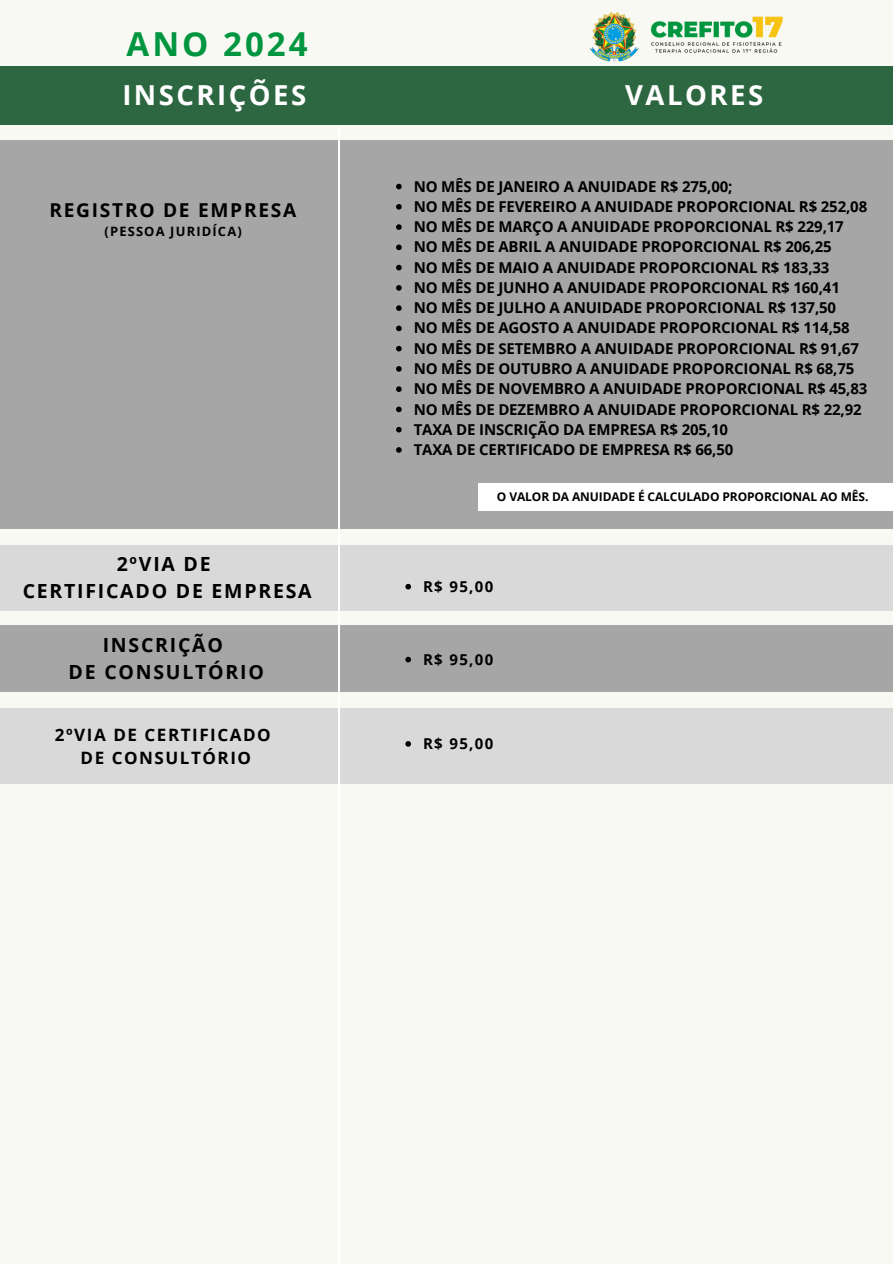
<style>
.page{position:relative;width:893px;height:1264px;background:#fff}
.page>*{position:absolute;margin:0;border:0;box-sizing:border-box;transform-origin:0 0}
.t1{font:700 33px "Open Sans";letter-spacing:.09em;color:#009640}
.t2{font:700 27.6px "Open Sans";letter-spacing:.09em;color:#fff}
.t3{font:700 19.5px "Open Sans";letter-spacing:.09em;color:#000}
.t4{font:700 19.2px "Open Sans";letter-spacing:.09em;color:#000}
.t5{font:700 17.1px "Open Sans";letter-spacing:.09em;color:#000}
.t6{font:700 15px "Open Sans";letter-spacing:-.01em;color:#000}
.t7{font:700 12.9px "Open Sans";letter-spacing:.09em;color:#000}
.t8{font:700 12px "Open Sans";letter-spacing:-.01em;color:#000}
</style>
<div class="page">
<div style="left:0;top:0;width:892px;height:1263px;background:#f9f9f3"></div>
<div style="left:0;top:67px;width:892px;height:58px;background:#2d6741"></div>
<img style="left:589px;top:12px;width:194px;height:50px">
<div style="left:0;top:140px;width:892px;height:388px;background:#a6a6a6"></div>
<div style="left:0;top:545px;width:892px;height:65px;background:#d9d9d9"></div>
<div style="left:0;top:625px;width:892px;height:67px;background:#a6a6a6"></div>
<div style="left:0;top:708px;width:892px;height:75px;background:#d9d9d9"></div>
<svg style="left:396px;top:184px;width:5px;height:5px"></svg>
<svg style="left:396px;top:204px;width:5px;height:6px"></svg>
<svg style="left:396px;top:224px;width:5px;height:6px"></svg>
<svg style="left:396px;top:244px;width:5px;height:6px"></svg>
<svg style="left:396px;top:265px;width:5px;height:5px"></svg>
<svg style="left:396px;top:285px;width:5px;height:6px"></svg>
<svg style="left:396px;top:305px;width:5px;height:6px"></svg>
<svg style="left:396px;top:325px;width:5px;height:6px"></svg>
<svg style="left:396px;top:346px;width:5px;height:5px"></svg>
<svg style="left:396px;top:366px;width:5px;height:6px"></svg>
<svg style="left:396px;top:386px;width:5px;height:6px"></svg>
<svg style="left:396px;top:406px;width:5px;height:6px"></svg>
<svg style="left:396px;top:427px;width:5px;height:5px"></svg>
<svg style="left:396px;top:447px;width:5px;height:6px"></svg>
<div style="left:478px;top:483px;width:414px;height:27px;background:#fff"></div>
<svg style="left:405px;top:584px;width:6px;height:5px"></svg>
<svg style="left:405px;top:656px;width:6px;height:6px"></svg>
<svg style="left:405px;top:741px;width:6px;height:5px"></svg>
<hr style="left:338px;top:128px;width:1px;height:1135px;background:#fff">
<p class="t1" style="left:127px;top:21px;width:182px">ANO 2024</p>
<p class="t2" style="left:122px;top:76px;width:185px">INSCRIÇÕES</p>
<p class="t2" style="left:625px;top:76px;width:140px">VALORES</p>
<p class="t4" style="left:49px;top:197px;width:248px">REGISTRO DE EMPRESA</p>
<p class="t7" style="left:105px;top:222px;width:139px">(PESSOA JURIDÍCA)</p>
<p class="t3" style="left:117px;top:550px;width:95px">2ºVIA DE</p>
<p class="t3" style="left:23px;top:577px;width:290px">CERTIFICADO DE EMPRESA</p>
<p class="t3" style="left:103px;top:631px;width:122px">INSCRIÇÃO</p>
<p class="t3" style="left:69px;top:658px;width:197px">DE CONSULTÓRIO</p>
<p class="t5" style="left:55px;top:722px;width:217px">2ºVIA DE CERTIFICADO</p>
<p class="t5" style="left:81px;top:745px;width:172px">DE CONSULTÓRIO</p>
<p class="t6" style="left:413px;top:176px;width:320px">NO MÊS DE JANEIRO A ANUIDADE R$ 275,00;</p>
<p class="t6" style="left:413px;top:196px;width:455px">NO MÊS DE FEVEREIRO A ANUIDADE PROPORCIONAL R$ 252,08</p>
<p class="t6" style="left:413px;top:216px;width:431px">NO MÊS DE MARÇO A ANUIDADE PROPORCIONAL R$ 229,17</p>
<p class="t6" style="left:413px;top:236px;width:419px">NO MÊS DE ABRIL A ANUIDADE PROPORCIONAL R$ 206,25</p>
<p class="t6" style="left:413px;top:257px;width:417px">NO MÊS DE MAIO A ANUIDADE PROPORCIONAL R$ 183,33</p>
<p class="t6" style="left:413px;top:277px;width:427px">NO MÊS DE JUNHO A ANUIDADE PROPORCIONAL R$ 160,41</p>
<p class="t6" style="left:413px;top:297px;width:424px">NO MÊS DE JULHO A ANUIDADE PROPORCIONAL R$ 137,50</p>
<p class="t6" style="left:413px;top:317px;width:437px">NO MÊS DE AGOSTO A ANUIDADE PROPORCIONAL R$ 114,58</p>
<p class="t6" style="left:413px;top:338px;width:446px">NO MÊS DE SETEMBRO A ANUIDADE PROPORCIONAL R$ 91,67</p>
<p class="t6" style="left:413px;top:358px;width:442px">NO MÊS DE OUTUBRO A ANUIDADE PROPORCIONAL R$ 68,75</p>
<p class="t6" style="left:413px;top:378px;width:455px">NO MÊS DE NOVEMBRO A ANUIDADE PROPORCIONAL R$ 45,83</p>
<p class="t6" style="left:413px;top:398px;width:449px">NO MÊS DE DEZEMBRO A ANUIDADE PROPORCIONAL R$ 22,92</p>
<p class="t6" style="left:413px;top:419px;width:316px">TAXA DE INSCRIÇÃO DA EMPRESA R$ 205,10</p>
<p class="t6" style="left:413px;top:439px;width:321px">TAXA DE CERTIFICADO DE EMPRESA R$ 66,50</p>
<p class="t8" style="left:497px;top:488px;width:373px">O VALOR DA ANUIDADE É CALCULADO PROPORCIONAL AO MÊS.</p>
<p class="t6" style="left:423px;top:575px;width:72px">R$ 95,00</p>
<p class="t6" style="left:423px;top:648px;width:72px">R$ 95,00</p>
<p class="t6" style="left:423px;top:733px;width:72px">R$ 95,00</p>
</div>
